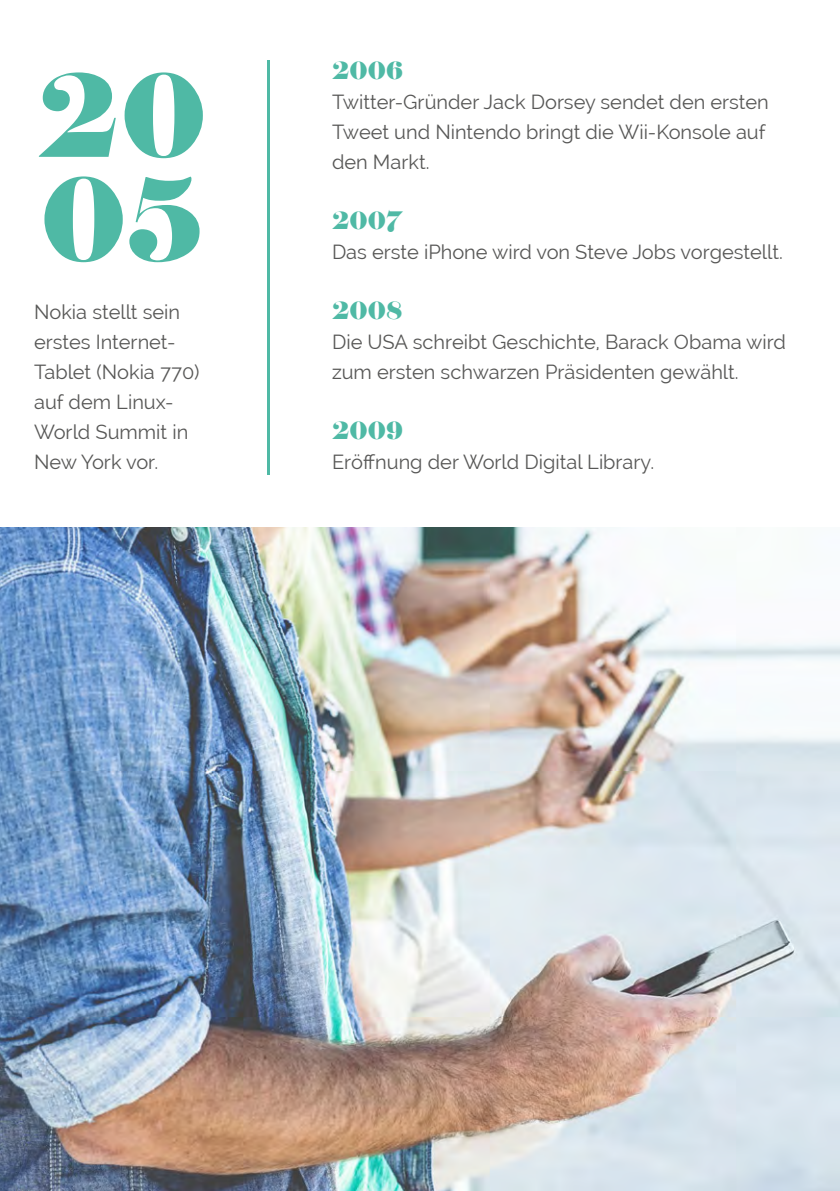
<style>
.page{position:relative;width:840px;height:1191px;background:#fff}
.page>*{position:absolute;margin:0;border:0;box-sizing:border-box;transform-origin:0 0}
.t1{font:114px/104px "Elephant";color:#4fb9a5}
.t2{font:24px "Elephant";color:#4fb9a5}
.t3{font:20px/30px "Raleway";color:#575756}
</style>
<div class="page">
<hr style="left:266px;top:60px;width:3px;height:414px;background:#4fb9a5">
<img style="left:0;top:527px;width:839px;height:664px">
<h1 class="t1" style="left:37px;top:66px;width:171px">20<br>05</h1>
<p class="t3" style="left:34px;top:297px;width:167px">Nokia stellt sein erstes Internet-<br>Tablet (Nokia 770) auf dem Linux-<br>World Summit in<br>New York vor.</p>
<p class="t2" style="left:332px;top:55px;width:72px">2006</p>
<p class="t3" style="left:332px;top:87px;width:438px">Twitter-Gründer Jack Dorsey sendet den ersten<br>Tweet und Nintendo bringt die Wii-Konsole auf den Markt.</p>
<p class="t2" style="left:332px;top:205px;width:70px">2007</p>
<p class="t3" style="left:332px;top:237px;width:452px">Das erste iPhone wird von Steve Jobs vorgestellt.</p>
<p class="t2" style="left:332px;top:295px;width:72px">2008</p>
<p class="t3" style="left:332px;top:327px;width:455px">Die USA schreibt Geschichte, Barack Obama wird zum ersten schwarzen Präsidenten gewählt.</p>
<p class="t2" style="left:332px;top:415px;width:72px">2009</p>
<p class="t3" style="left:332px;top:447px;width:323px">Eröffnung der World Digital Library.</p>
</div>
